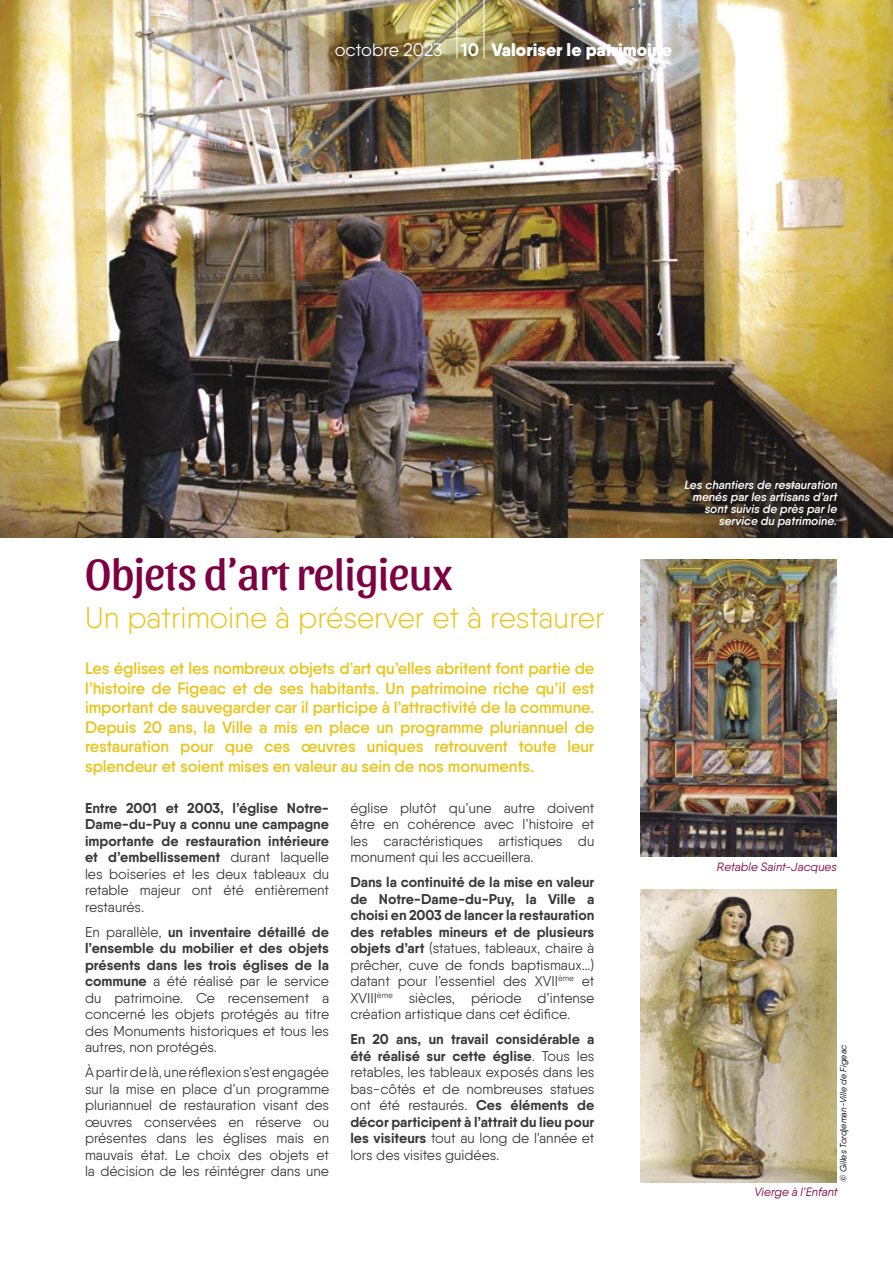
<style>
.page{position:relative;width:893px;height:1263px;background:#fff}
.page>*{position:absolute;margin:0;border:0;box-sizing:border-box;transform-origin:0 0}
.t1{font:45px "Sansita";letter-spacing:-.01em;color:#7c0042}
.t2{font:300 30px "Qanelas Soft";color:#e8c51e}
.t3{font:900 18px "Qanelas Soft";color:#fff}
.t4{font:600 16.5px/19.5px "Qanelas Soft";letter-spacing:-.01em;color:#e8c51e;text-align:justify}
.t5{font:14.25px/16.5px "Qanelas Soft";color:#393939;text-align:justify}
.t6{font:700 14.25px/16.5px "Qanelas Soft";color:#393939;text-align:justify}
.t7{font:italic 600 12px/12px "Qanelas Soft";color:#fff;text-align:right}
.t8{font:italic 12px "Qanelas Soft";letter-spacing:.005em;color:#7c0042}
.t9{font:italic 9px "Qanelas Soft";letter-spacing:-.005em;color:#000}
.s1{font-weight:400}
.s2{font-weight:700}
</style>
<div class="page">
<img style="left:0;top:0;width:893px;height:537px">
<hr style="left:457px;top:0;width:1px;height:59px;background:#fff">
<hr style="left:484px;top:0;width:1px;height:59px;background:#fff">
<img style="left:641px;top:559px;width:195px;height:298px">
<img style="left:641px;top:889px;width:195px;height:293px">
<p class="t3" style="left:335px;top:38px;width:339px"><span class="s1">octobre 2023</span> <span class="s2">10</span> Valoriser le patrimoine</p>
<h1 class="t1" style="left:85px;top:548px;width:369px">Objets d’art religieux</h1>
<h2 class="t2" style="left:85px;top:600px;width:521px">Un patrimoine à préserver et à restaurer</h2>
<p class="t4" style="left:85px;top:659px;width:511px">Les églises et les nombreux objets d’art qu’elles abritent font partie de l’histoire de Figeac et de ses habitants. Un patrimoine riche qu’il est important de sauvegarder car il participe à l’attractivité de la commune.<br>Depuis 20 ans, la Ville a mis en place un programme pluriannuel de restauration pour que ces œuvres uniques retrouvent toute leur splendeur et soient mises en valeur au sein de nos monuments.</p>
<p class="t6" style="left:85px;top:799px;width:246px">Entre 2001 et 2003, l’église Notre-Dame-du-Puy a connu une campagne importante de restauration intérieure et d’embellissement <span class="s1">durant laquelle les boiseries et les deux tableaux du retable majeur ont été entièrement restaurés.</span></p>
<p class="t5" style="left:85px;top:923px;width:246px">En parallèle, <span class="s2">un inventaire détaillé de l’ensemble du mobilier et des objets présents dans les trois églises de la commune</span> a été réalisé par le service du patrimoine. Ce recensement a concerné les objets protégés au titre des Monuments historiques et tous les autres, non protégés.</p>
<p class="t5" style="left:85px;top:1064px;width:246px">À partir de là, une réflexion s’est engagée sur la mise en place d’un programme pluriannuel de restauration visant des œuvres conservées en réserve ou présentes dans les églises mais en mauvais état. Le choix des objets et la décision de les réintégrer dans une</p>
<p class="t5" style="left:350px;top:799px;width:246px">église plutôt qu’une autre doivent être en cohérence avec l’histoire et les caractéristiques artistiques du monument qui les accueillera.</p>
<p class="t5" style="left:350px;top:874px;width:246px"><span class="s2">Dans la continuité de la mise en valeur de Notre-Dame-du-Puy, la Ville a choisi en 2003 de lancer la restauration des retables mineurs et de plusieurs objets d’art</span> (statues, tableaux, chaire à prêcher, cuve de fonds baptismaux…) datant pour l’essentiel des XVII<sup>ème</sup> et XVIII<sup>ème</sup> siècles, période d’intense création artistique dans cet édifice.</p>
<p class="t5" style="left:350px;top:1031px;width:246px"><span class="s2">En 20 ans, un travail considérable a été réalisé sur cette église</span>. Tous les retables, les tableaux exposés dans les bas-côtés et de nombreuses statues ont été restaurés. <span class="s2">Ces éléments de décor participent à l’attrait du lieu pour les visiteurs</span> tout au long de l’année et lors des visites guidées.</p>
<p class="t7" style="left:684px;top:479px;width:154px">Les chantiers de restauration menés par les artisans d’art sont suivis de près par le service du patrimoine.</p>
<p class="t8" style="left:717px;top:859px;width:122px">Retable Saint-Jacques</p>
<p class="t9" style="left:838px;top:1182px;width:138px;rotate:-90deg">© Gilles Tordjeman-Ville de Figeac</p>
<p class="t8" style="left:755px;top:1184px;width:85px">Vierge à l’Enfant</p>
</div>
